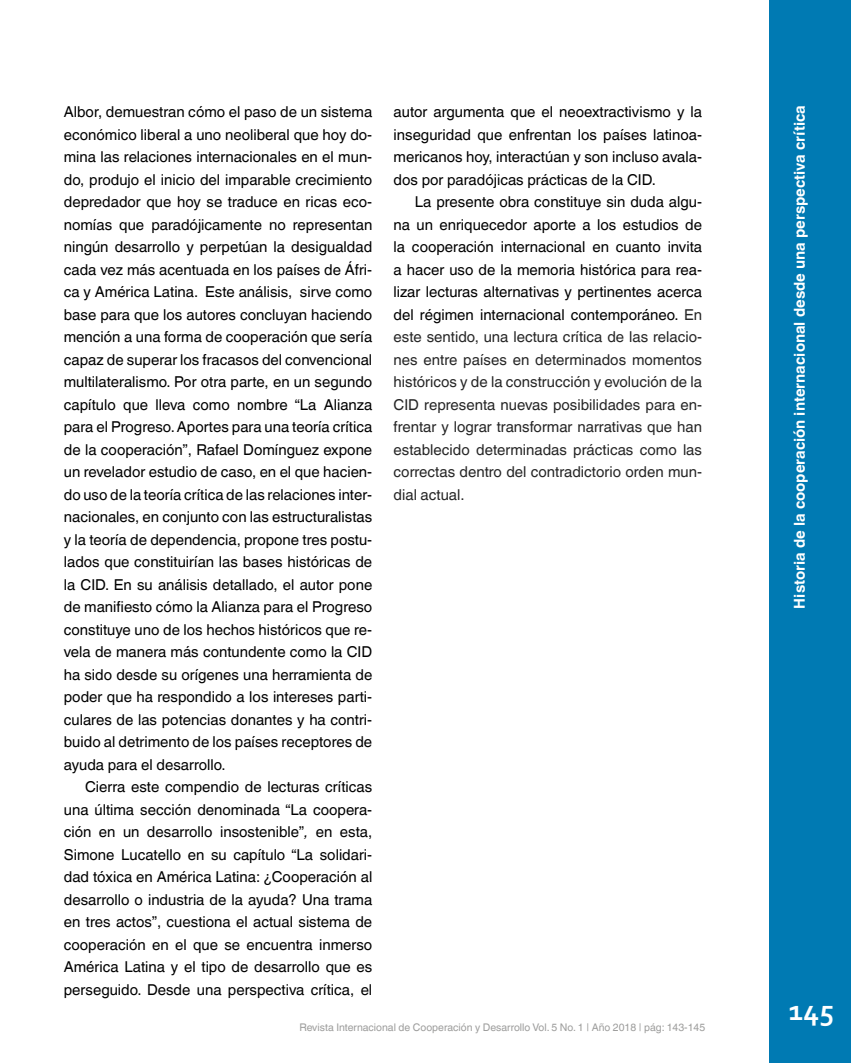
<style>
.page{position:relative;width:851px;height:1063px;background:#fff}
.page>*{position:absolute;margin:0;border:0;box-sizing:border-box;transform-origin:0 0}
.t1{font:700 30px "Corbel";color:#fff}
.CUERPO_DE_TEXTO{font:15px/22.5px "Helvetica World";color:#000;text-align:justify}
.CUERPO_DE_TEXTO-2{font:15px/22.5px "Helvetica World";color:#262626;text-align:justify}
.t2{font:700 15px "Helvetica World";color:#fff}
.t3{font:10.5px "Helvetica World";color:#9d9d9c}
.s1{font-style:italic}
.s2{color:#000}
</style>
<div class="page">
<div style="left:769px;top:0;width:81px;height:1063px;background:#007ab3"></div>
<p class="CUERPO_DE_TEXTO" style="left:64px;top:101px;width:310px">Albor, demuestran cómo el paso de un sistema económico liberal a uno neoliberal que hoy do&shy;mina las relaciones internacionales en el mun&shy;do, produjo el inicio del imparable crecimiento depredador que hoy se traduce en ricas eco&shy;nomías que paradójicamente no representan ningún desarrollo y perpetúan la desigualdad cada vez más acentuada en los países de Áfri&shy;ca y América Latina. Este análisis, sirve como base para que los autores concluyan haciendo mención a una forma de cooperación que sería capaz de superar los fracasos del convencional multilateralismo. Por otra parte, en un segundo capítulo que lleva como nombre “La Alianza para el Progreso. Aportes para una teoría crítica de la cooperación”, Rafael Domínguez expone un revelador estudio de caso, en el que hacien&shy;do uso de la teoría crítica de las relaciones inter&shy;nacionales, en conjunto con las estructuralistas y la teoría de dependencia, propone tres postu&shy;lados que constituirían las bases históricas de la CID. En su análisis detallado, el autor pone de manifiesto cómo la Alianza para el Progreso constituye uno de los hechos históricos que re&shy;vela de manera más contundente como la CID ha sido desde su orígenes una herramienta de poder que ha respondido a los intereses parti&shy;culares de las potencias donantes y ha contri&shy;buido al detrimento de los países receptores de ayuda para el desarrollo.</p>
<p class="CUERPO_DE_TEXTO" style="left:64px;top:776px;width:310px;text-indent:21px">Cierra este compendio de lecturas críticas una última sección denominada “La coopera&shy;ción en un desarrollo insostenible”<span class="s1">,</span> en esta, Simone Lucatello en su capítulo “La solidari&shy;dad tóxica en América Latina: ¿Cooperación al desarrollo o industria de la ayuda? Una trama en tres actos”, cuestiona el actual sistema de cooperación en el que se encuentra inmerso América Latina y el tipo de desarrollo que es perseguido. Desde una perspectiva crítica, el</p>
<p class="CUERPO_DE_TEXTO" style="left:393px;top:101px;width:310px">autor argumenta que el neoextractivismo y la inseguridad que enfrentan los países latinoa&shy;mericanos hoy, interactúan y son incluso avala&shy;dos por paradójicas prácticas de la CID.</p>
<p class="CUERPO_DE_TEXTO-2" style="left:393px;top:191px;width:310px;text-indent:21px"><span class="s2">La presente obra constituye sin duda algu&shy;na un enriquecedor aporte a los estudios de la cooperación internacional en cuanto invita a hacer uso de la memoria histórica para rea&shy;lizar lecturas alternativas y pertinentes acerca del régimen internacional contemporáneo.</span> En este sentido, una lectura crítica de las relacio&shy;nes entre países en determinados momentos históricos y de la construcción y evolución de la CID representa nuevas posibilidades para en&shy;frentar y lograr transformar narrativas que han establecido determinadas prácticas como las correctas dentro del contradictorio orden mun&shy;dial actual.</p>
<p class="t3" style="left:299px;top:1021px;width:407px">Revista Internacional de Cooperación y Desarrollo Vol. 5 No. 1 | Año 2018 | pág: 143-145</p>
<p class="t2" style="left:790px;top:609px;width:505px;rotate:-90deg">Historia de la cooperación internacional desde una perspectiva crítica</p>
<h1 class="t1" style="left:788px;top:992px;width:47px">145</h1>
</div>
